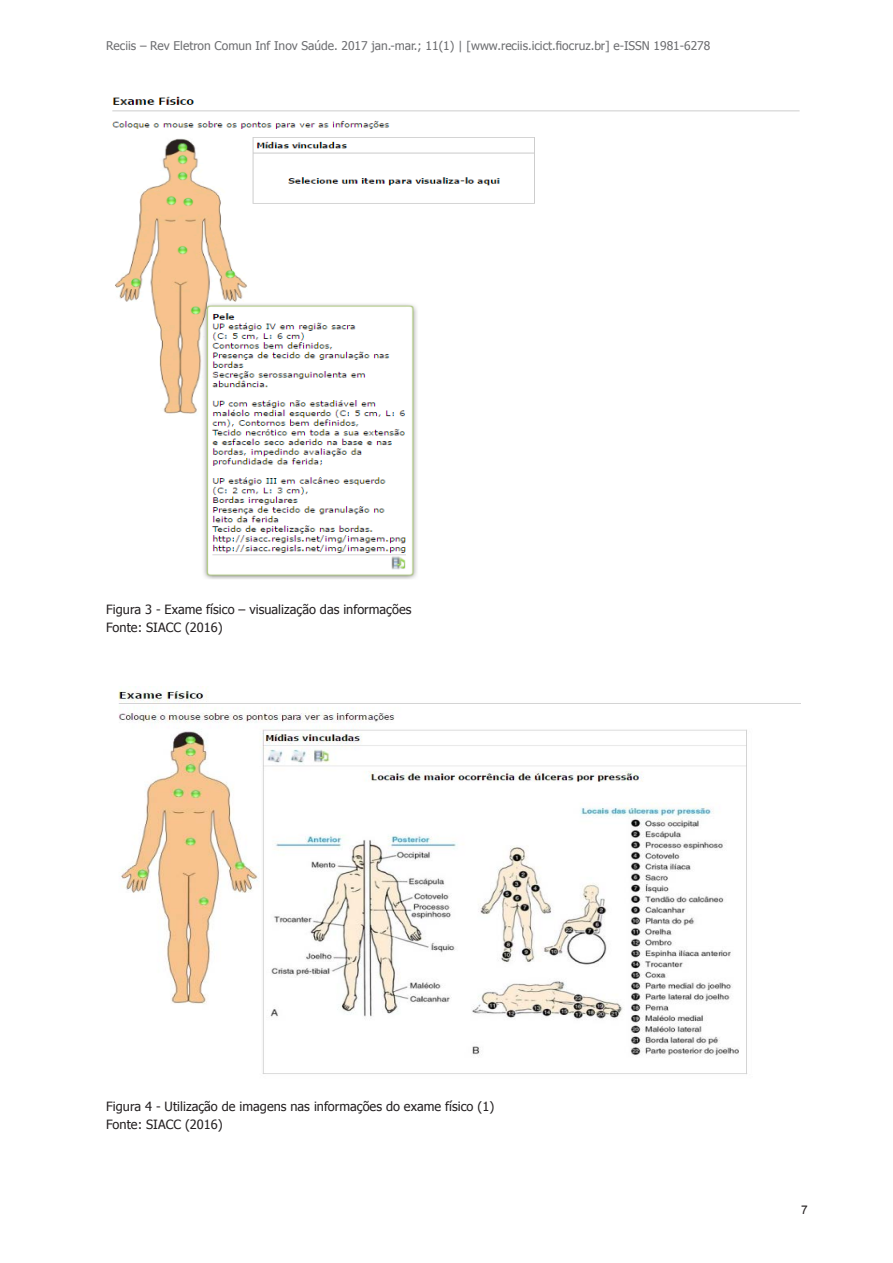
<style>
.page{position:relative;width:893px;height:1263px;background:#fff}
.page>*{position:absolute;margin:0;border:0;box-sizing:border-box;transform-origin:0 0}
.t1{font:12.75px/18px "Tahoma";color:#231f20}
.t2{font:12px "Tahoma";color:#6c6d70}
.t3{font:12px "Arial";color:#231f20}
</style>
<div class="page">
<img style="left:112px;top:96px;width:688px;height:483px">
<img style="left:118px;top:687px;width:682px;height:387px">
<p class="t2" style="left:106px;top:38px;width:606px">Reciis – Rev Eletron Comun Inf Inov Saúde. 2017 jan.-mar.; 11(1) | [www.reciis.icict.fiocruz.br] e-ISSN 1981-6278</p>
<p class="t1" style="left:106px;top:599px;width:307px">Figura 3 - Exame físico – visualização das informações<br>Fonte: SIACC (2016)</p>
<p class="t1" style="left:106px;top:1096px;width:389px">Figura 4 - Utilização de imagens nas informações do exame físico (1)<br>Fonte: SIACC (2016)</p>
<p class="t3" style="left:801px;top:1202px;width:8px">7</p>
</div>
